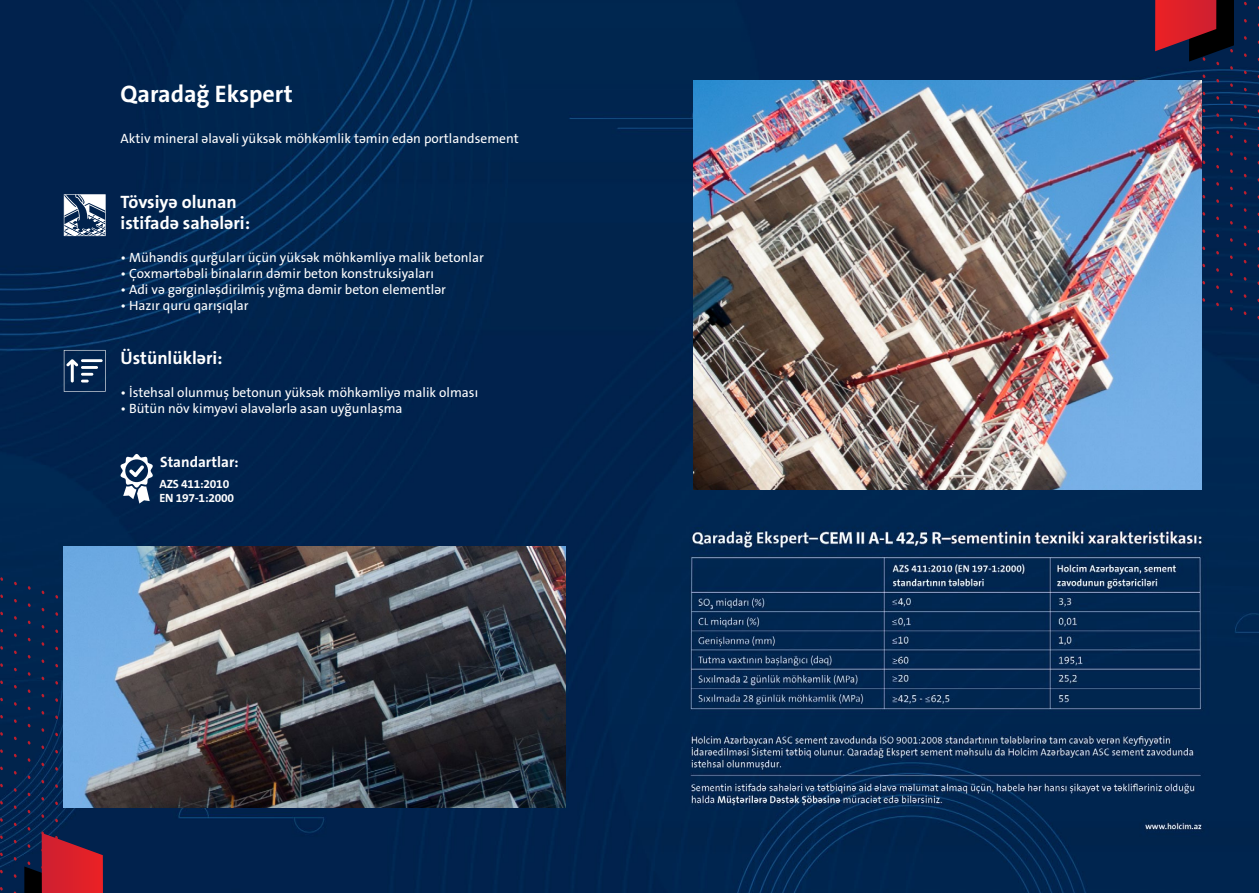
<style>
.page{position:relative;width:1259px;height:893px;background:#fff}
.page>*{position:absolute;margin:0;border:0;box-sizing:border-box;transform-origin:0 0}
.t1{font:700 24px "The Sans B Plus W7";color:#fff}
.t2{font:700 18px/21.6px "The Sans B Plus W7";color:#fff}
.t3{font:700 15px "The Sans B Plus W7";color:#fff}
.t4{font:13.5px "The Sans B Plus W5 Plain";color:#fff}
.t5{font:700 12px/14.4px "The Sans B Plus W7";letter-spacing:-.02em;color:#fff}
</style>
<div class="page">
<img style="left:0;top:0;width:1259px;height:893px">
<svg style="left:1243px;top:139px;width:3px;height:4px"></svg>
<svg style="left:1243px;top:156px;width:3px;height:4px"></svg>
<svg style="left:1243px;top:174px;width:3px;height:4px"></svg>
<svg style="left:1243px;top:191px;width:3px;height:4px"></svg>
<svg style="left:1243px;top:208px;width:3px;height:4px"></svg>
<svg style="left:1243px;top:225px;width:3px;height:4px"></svg>
<svg style="left:1243px;top:260px;width:3px;height:4px"></svg>
<svg style="left:1243px;top:277px;width:3px;height:4px"></svg>
<svg style="left:1243px;top:294px;width:3px;height:4px"></svg>
<svg style="left:1243px;top:311px;width:3px;height:4px"></svg>
<svg style="left:14px;top:599px;width:3px;height:4px"></svg>
<svg style="left:14px;top:616px;width:3px;height:4px"></svg>
<svg style="left:14px;top:633px;width:3px;height:4px"></svg>
<svg style="left:14px;top:650px;width:3px;height:4px"></svg>
<svg style="left:14px;top:685px;width:3px;height:4px"></svg>
<svg style="left:14px;top:702px;width:3px;height:4px"></svg>
<svg style="left:14px;top:719px;width:3px;height:4px"></svg>
<svg style="left:14px;top:736px;width:3px;height:4px"></svg>
<svg style="left:14px;top:771px;width:3px;height:4px"></svg>
<svg style="left:14px;top:788px;width:3px;height:4px"></svg>
<svg style="left:14px;top:805px;width:3px;height:4px"></svg>
<svg style="left:14px;top:822px;width:3px;height:4px"></svg>
<svg style="left:14px;top:857px;width:3px;height:4px"></svg>
<svg style="left:14px;top:874px;width:3px;height:4px"></svg>
<svg style="left:0;top:577px;width:3px;height:4px"></svg>
<svg style="left:0;top:594px;width:3px;height:4px"></svg>
<svg style="left:0;top:629px;width:3px;height:4px"></svg>
<svg style="left:0;top:646px;width:3px;height:4px"></svg>
<svg style="left:0;top:663px;width:3px;height:4px"></svg>
<svg style="left:0;top:680px;width:3px;height:4px"></svg>
<svg style="left:0;top:715px;width:3px;height:4px"></svg>
<svg style="left:0;top:732px;width:3px;height:4px"></svg>
<svg style="left:0;top:749px;width:3px;height:4px"></svg>
<svg style="left:0;top:766px;width:3px;height:4px"></svg>
<svg style="left:0;top:801px;width:3px;height:4px"></svg>
<svg style="left:0;top:818px;width:3px;height:4px"></svg>
<svg style="left:0;top:835px;width:3px;height:4px"></svg>
<svg style="left:0;top:852px;width:3px;height:4px"></svg>
<svg style="left:0;top:887px;width:3px;height:4px"></svg>
<svg style="left:24px;top:586px;width:79px;height:307px;background:#302548"></svg>
<svg style="left:1155px;top:0;width:79px;height:311px;background:#332444"></svg>
<img style="left:64px;top:546px;width:502px;height:262px">
<img style="left:693px;top:81px;width:508px;height:408px">
<svg style="left:120px;top:454px;width:33px;height:50px"></svg>
<svg style="left:64px;top:194px;width:42px;height:42px"></svg>
<svg style="left:64px;top:350px;width:42px;height:42px;background:#324d6f"></svg>
<h1 class="t1" style="left:121px;top:78px;width:174px">Qaradağ Ekspert</h1>
<p class="t4" style="left:121px;top:130px;width:400px">Aktiv mineral əlavəli yüksək möhkəmlik təmin edən portlandsement</p>
<h2 class="t2" style="left:121px;top:191px;width:131px">Tövsiyə olunan istifadə sahələri:</h2>
<p class="t4" style="left:121px;top:248px;width:365px">• Mühəndis qurğuları üçün yüksək möhkəmliyə malik betonlar</p>
<p class="t4" style="left:121px;top:265px;width:315px">• Çoxmərtəbəli binaların dəmir beton konstruksiyaları</p>
<p class="t4" style="left:121px;top:281px;width:327px">• Adi və gərginləşdirilmiş yığma dəmir beton elementlər</p>
<p class="t4" style="left:121px;top:297px;width:130px">• Hazır quru qarışıqlar</p>
<h2 class="t2" style="left:121px;top:347px;width:104px">Üstünlükləri:</h2>
<p class="t4" style="left:121px;top:383px;width:359px">• İstehsal olunmuş betonun yüksək möhkəmliyə malik olması</p>
<p class="t4" style="left:121px;top:400px;width:284px">• Bütün növ kimyəvi əlavələrlə asan uyğunlaşma</p>
<p class="t3" style="left:160px;top:452px;width:80px">Standartlar:</p>
<p class="t5" style="left:160px;top:476px;width:76px">AZS 411:2010<br>EN 197-1:2000</p>
</div>
